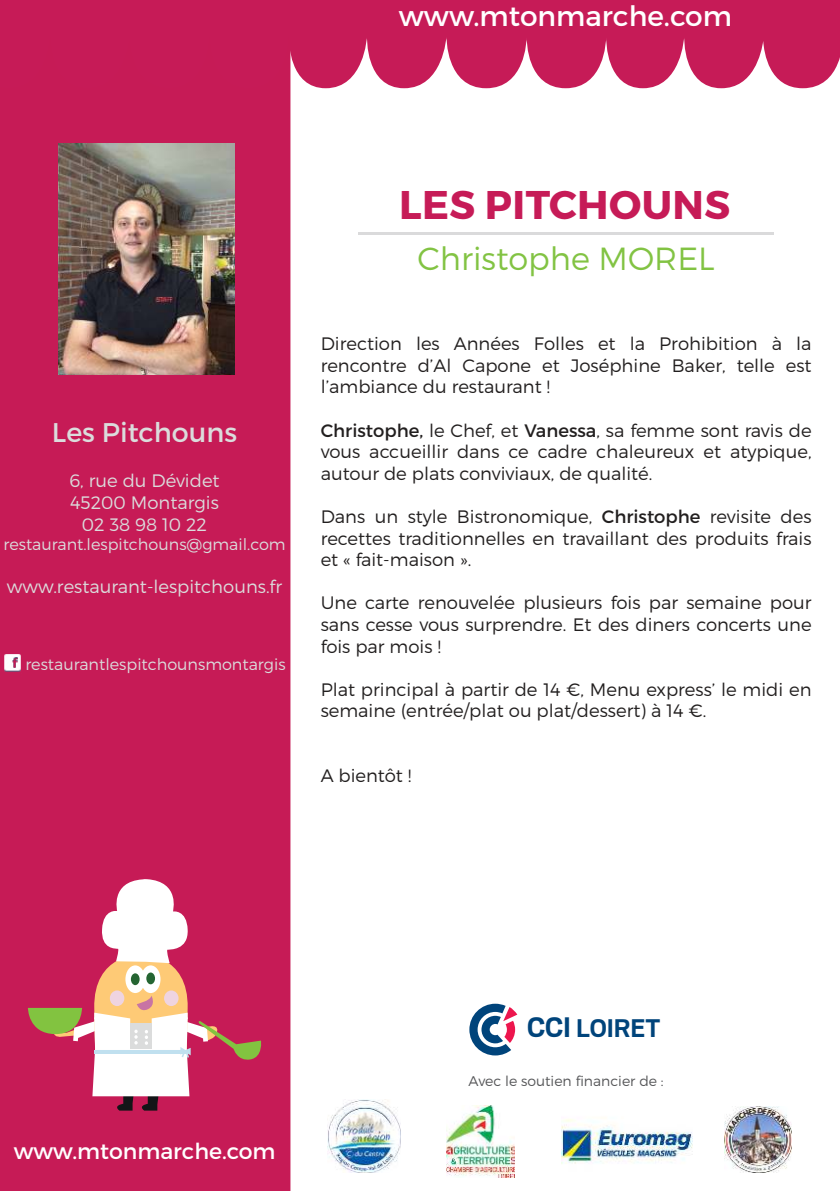
<style>
.page{position:relative;width:840px;height:1191px;background:#fff}
.page>*{position:absolute;margin:0;border:0;box-sizing:border-box;transform-origin:0 0}
.t1{font:700 40px "Montserrat";letter-spacing:.01em;color:#c61b57}
.t2{font:300 32px "Montserrat";color:#82c343}
.t3{font:700 28.4px "Scout";letter-spacing:-.005em;color:#00447b}
.t4{font:28px "Montserrat";color:#fff}
.t5{font:27px "Montserrat";color:#dbdcdc}
.t6{font:22px "Montserrat";color:#fff}
.t7{font:300 18px/21.6px "Montserrat";color:#221f1f;text-align:justify}
.t8{font:300 18px/21.6px "Montserrat";color:#dbdcdc;text-align:center}
.t9{font:300 16px "Montserrat";color:#dbdcdc}
.t10{font:300 14px "Montserrat";color:#555658}
.s1{font-weight:400}
.s2{font-size:31.4px}
</style>
<div class="page">
<div style="left:0;top:88px;width:290px;height:1103px;background:#c61b56"></div>
<svg style="left:28px;top:879px;width:235px;height:231px"></svg>
<img style="left:58px;top:143px;width:176px;height:232px">
<hr style="left:358px;top:232px;width:415px;height:3px;background:#dadadb">
<svg style="left:0;top:0;width:839px;height:88px;background:#ca2b63"></svg>
<img style="left:446px;top:1105px;width:68px;height:72px">
<img style="left:724px;top:1106px;width:67px;height:66px">
<img style="left:327px;top:1099px;width:73px;height:73px">
<svg style="left:469px;top:1003px;width:48px;height:52px"></svg>
<img style="left:561px;top:1119px;width:131px;height:45px">
<img style="left:0;top:653px;width:26px;height:24px">
<h3 class="t4" style="left:399px;top:5px;width:334px">www.mtonmarche.com</h3>
<h3 class="t5" style="left:52px;top:421px;width:187px">Les Pitchouns</h3>
<p class="t8" style="left:69px;top:471px;width:152px">6, rue du Dévidet<br>45200 Montargis<br>02 38 98 10 22</p>
<p class="t9" style="left:3px;top:537px;width:283px">restaurant.lespitchouns@gmail.com</p>
<p class="t8" style="left:7px;top:577px;width:276px">www.restaurant-lespitchouns.fr</p>
<p class="t9" style="left:25px;top:657px;width:262px">restaurantlespitchounsmontargis</p>
<h1 class="t1" style="left:399px;top:182px;width:332px">LES PITCHOUNS</h1>
<h2 class="t2" style="left:417px;top:244px;width:298px">Christophe MOREL</h2>
<p class="t7" style="left:320px;top:334px;width:492px">Direction les Années Folles et la Prohibition à la rencontre d’Al Capone et Joséphine Baker, telle est l’ambiance du restaurant !</p>
<p class="t7" style="left:320px;top:420px;width:492px"><span class="s1">Christophe,</span> le Chef, et <span class="s1">Vanessa</span>, sa femme sont ravis de vous accueillir dans ce cadre chaleureux et atypique, autour de plats conviviaux, de qualité.</p>
<p class="t7" style="left:320px;top:506px;width:492px">Dans un style Bistronomique, <span class="s1">Christophe</span> revisite des recettes traditionnelles en travaillant des produits frais et « fait-maison ».</p>
<p class="t7" style="left:320px;top:593px;width:492px">Une carte renouvelée plusieurs fois par semaine pour sans cesse vous surprendre. Et des diners concerts une fois par mois !</p>
<p class="t7" style="left:320px;top:679px;width:492px">Plat principal à partir de 14 €, Menu express’ le midi en semaine (entrée/plat ou plat/dessert) à 14 €.</p>
<p class="t7" style="left:320px;top:766px;width:92px">A bientôt !</p>
<p class="t6" style="left:14px;top:1142px;width:263px">www.mtonmarche.com</p>
<h3 class="t3" style="left:527px;top:1010px;width:134px"><span class="s2">CCI</span> LOIRET</h3>
<p class="t10" style="left:468px;top:1074px;width:196px">Avec le soutien financier de :</p>
</div>
